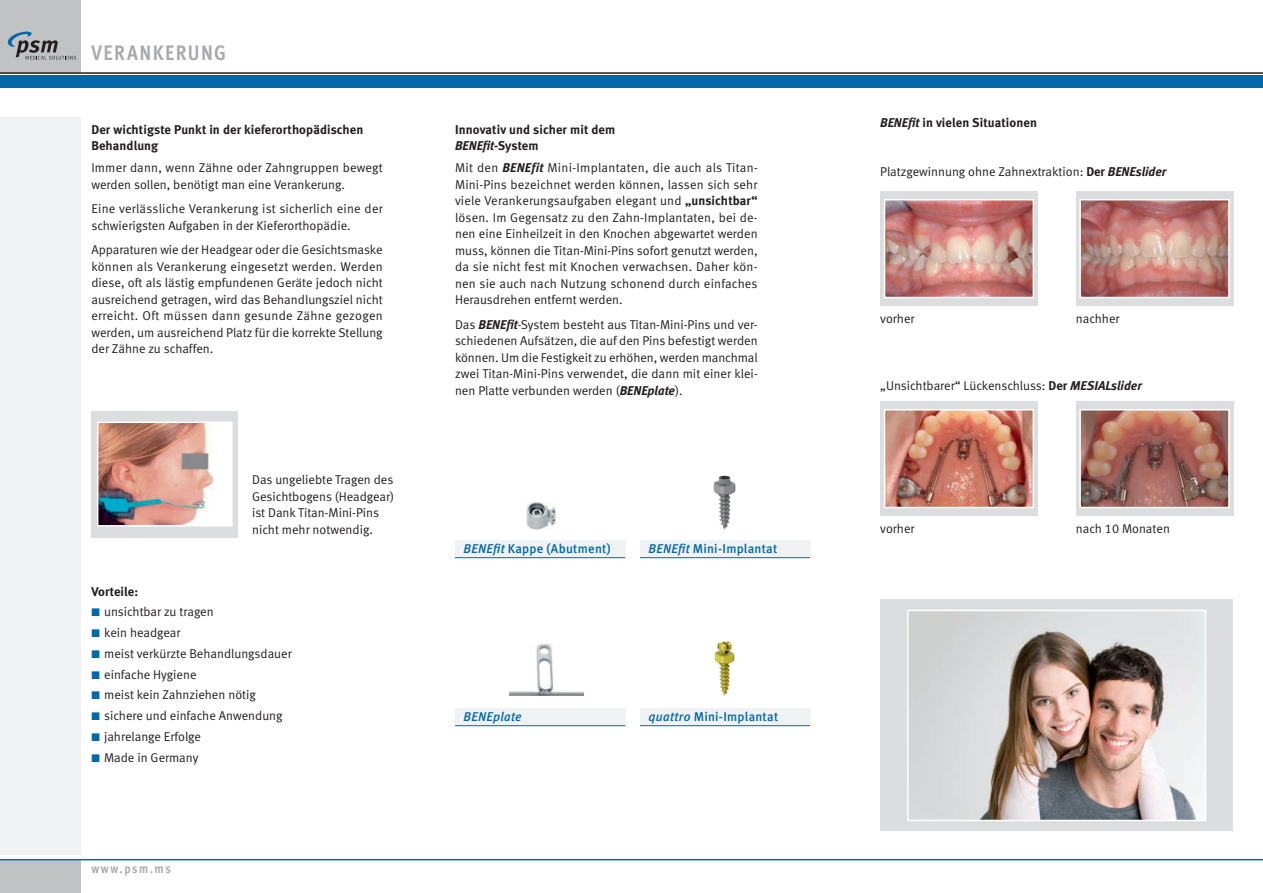
<style>
.page{position:relative;width:1263px;height:893px;background:#fff}
.page>*{position:absolute;margin:0;border:0;box-sizing:border-box;transform-origin:0 0}
.t1{font:21px "Meta Cond Bold LF";letter-spacing:.07em;color:#a8a9ad}
.t2{font:12.75px/16.5px "Meta Normal LF";color:#231f20}
.t3{font:12.75px/16.5px "Meta Bold LF";letter-spacing:.01em;color:#231f20}
.t4{font:12.75px "Meta Medium LF";letter-spacing:.02em;color:#0068a9}
.t5{font:12.75px "Meta Cond Bold LF";letter-spacing:.12em;color:#a8a9ad}
.t6{font:italic 12.75px "Meta Medium LF";letter-spacing:.025em;color:#0068a9}
.s1{font-family:"European Pi Three";color:#0068a9}
.s2{font-style:italic}
.s3{font-family:"Meta Bold LF";font-style:italic}
.s4{font-family:"Meta Bold LF"}
</style>
<div class="page">
<div style="left:0;top:0;width:81px;height:73px;background:#c1c2c4"></div>
<hr style="left:0;top:72px;width:1263px;height:2px;background:#231f20">
<div style="left:0;top:75px;width:1263px;height:13px;background:#0068a9"></div>
<div style="left:0;top:860px;width:81px;height:33px;background:#c1c2c4"></div>
<div style="left:0;top:117px;width:81px;height:738px;background:#f0f1f2"></div>
<hr style="left:0;top:859px;width:1263px;height:1px;background:#0068a9">
<svg style="left:7px;top:32px;width:69px;height:28px"></svg>
<div style="left:880px;top:600px;width:353px;height:231px;background:#dcdddf"></div>
<div style="left:880px;top:191px;width:157px;height:115px;background:#dcdddf"></div>
<div style="left:880px;top:401px;width:157px;height:115px;background:#dcdddf"></div>
<div style="left:1076px;top:191px;width:157px;height:115px;background:#dcdddf"></div>
<div style="left:1076px;top:401px;width:157px;height:115px;background:#dcdddf"></div>
<img style="left:1082px;top:412px;width:145px;height:93px">
<div style="left:1079px;top:409px;width:151px;height:99px;border:2px solid #fff"></div>
<img style="left:887px;top:412px;width:144px;height:93px">
<div style="left:884px;top:409px;width:150px;height:99px;border:2px solid #fff"></div>
<img style="left:887px;top:202px;width:144px;height:93px">
<div style="left:884px;top:199px;width:150px;height:99px;border:2px solid #fff"></div>
<img style="left:1082px;top:202px;width:145px;height:93px">
<div style="left:1079px;top:199px;width:151px;height:99px;border:2px solid #fff"></div>
<img style="left:910px;top:613px;width:293px;height:205px">
<div style="left:907px;top:610px;width:299px;height:211px;border:2px solid #fff"></div>
<div style="left:91px;top:411px;width:147px;height:126px;background:#dcdddf"></div>
<img style="left:100px;top:425px;width:130px;height:99px">
<div style="left:97px;top:422px;width:136px;height:105px;border:2px solid #fff"></div>
<div style="left:455px;top:709px;width:170px;height:17px;background:#f0f1f2"></div>
<hr style="left:455px;top:725px;width:170px;height:1px;background:#0068a9">
<div style="left:455px;top:541px;width:170px;height:17px;background:#f0f1f2"></div>
<hr style="left:455px;top:557px;width:170px;height:1px;background:#0068a9">
<div style="left:640px;top:541px;width:170px;height:17px;background:#f0f1f2"></div>
<hr style="left:640px;top:557px;width:170px;height:1px;background:#0068a9">
<div style="left:640px;top:709px;width:170px;height:17px;background:#f0f1f2"></div>
<hr style="left:640px;top:725px;width:170px;height:1px;background:#0068a9">
<img style="left:527px;top:502px;width:28px;height:27px">
<img style="left:510px;top:644px;width:73px;height:52px">
<img style="left:714px;top:640px;width:21px;height:56px">
<img style="left:713px;top:475px;width:23px;height:55px">
<h1 class="t1" style="left:91px;top:40px;width:136px">VERANKERUNG</h1>
<p class="t3" style="left:91px;top:121px;width:273px">Der wichtigste Punkt in der kieferorthopädischen<br>Behandlung</p>
<p class="t2" style="left:91px;top:159px;width:293px">Immer dann, wenn Zähne oder Zahngruppen bewegt werden sollen, benötigt man eine Verankerung.</p>
<p class="t2" style="left:91px;top:200px;width:293px">Eine verlässliche Verankerung ist sicherlich eine der schwierigsten Aufgaben in der Kieferorthopädie.</p>
<p class="t2" style="left:91px;top:241px;width:293px;text-align:justify">Apparaturen wie der Headgear oder die Gesichtsmaske können als Verankerung eingesetzt werden. Werden diese, oft als lästig empfundenen Geräte jedoch nicht ausreichend getragen, wird das Behandlungsziel nicht erreicht. Oft müssen dann gesunde Zähne gezogen werden, um ausreichend Platz für die korrekte Stellung der Zähne zu schaffen.</p>
<p class="t2" style="left:252px;top:471px;width:144px">Das ungeliebte Tragen des<br>Gesichtbogens (Headgear) ist Dank Titan-Mini-Pins nicht mehr notwendig.</p>
<p class="t3" style="left:91px;top:583px;width:48px">Vorteile:</p>
<p class="t2" style="left:91px;top:601px;width:202px;line-height:20.7px"><span class="s1">K</span> unsichtbar zu tragen<br><span class="s1">K</span> kein headgear<br><span class="s1">K</span> meist verkürzte Behandlungsdauer<br><span class="s1">K</span> einfache Hygiene<br><span class="s1">K</span> meist kein Zahnziehen nötig<br><span class="s1">K</span> sichere und einfache Anwendung<br><span class="s1">K</span> jahrelange Erfolge<br><span class="s1">K</span> Made in Germany</p>
<p class="t5" style="left:91px;top:861px;width:81px">WWW.PSM.MS</p>
<p class="t3" style="left:455px;top:121px;width:162px">Innovativ und sicher mit dem<br><span class="s2">BENEFIT</span>-System</p>
<p class="t2" style="left:455px;top:159px;width:304px;text-align:justify">Mit den <span class="s3">BENEFIT</span> Mini-Implantaten, die auch als Titan-Mini-Pins bezeichnet werden können, lassen sich sehr viele Verankerungsaufgaben elegant und <span class="s4">„unsichtbar“ </span>lösen. Im Gegensatz zu den Zahn-Implantaten, bei de&shy;nen eine Einheilzeit in den Knochen abgewartet werden muss, können die Titan-Mini-Pins sofort genutzt werden, da sie nicht fest mit Knochen verwachsen. Daher kön&shy;nen sie auch nach Nutzung schonend durch einfaches Herausdrehen entfernt werden.</p>
<p class="t2" style="left:455px;top:316px;width:304px;text-align:justify">Das <span class="s3">BENEFIT</span>-System besteht aus Titan-Mini-Pins und ver&shy;schiedenen Aufsätzen, die auf den Pins befestigt werden können. Um die Festigkeit zu erhöhen, werden manchmal zwei Titan-Mini-Pins verwendet, die dann mit einer klei&shy;nen Platte verbunden werden (<span class="s3">BENEPLATE</span>).</p>
<p class="t4" style="left:463px;top:541px;width:149px"><span class="s2">BENEFIT</span> Kappe (Abutment)</p>
<p class="t4" style="left:648px;top:541px;width:130px"><span class="s2">BENEFIT</span> Mini-Implantat</p>
<p class="t6" style="left:463px;top:709px;width:60px">BENEPLATE</p>
<p class="t4" style="left:648px;top:709px;width:131px"><span class="s2">QUATTRO</span> Mini-Implantat</p>
<p class="t3" style="left:880px;top:114px;width:158px"><span class="s2">BENEFIT</span> in vielen Situationen</p>
<p class="t2" style="left:880px;top:163px;width:288px">Platzgewinnung ohne Zahnextraktion: <span class="s4">Der</span> <span class="s3">BENESLIDER</span></p>
<p class="t2" style="left:880px;top:310px;width:36px">vorher</p>
<p class="t2" style="left:1076px;top:310px;width:45px">nachher</p>
<p class="t2" style="left:880px;top:377px;width:263px">„Unsichtbarer“ Lückenschluss: <span class="s4">Der</span> <span class="s3">MESIALSLIDER</span></p>
<p class="t2" style="left:880px;top:520px;width:36px">vorher</p>
<p class="t2" style="left:1076px;top:520px;width:96px">nach 10 Monaten</p>
</div>
